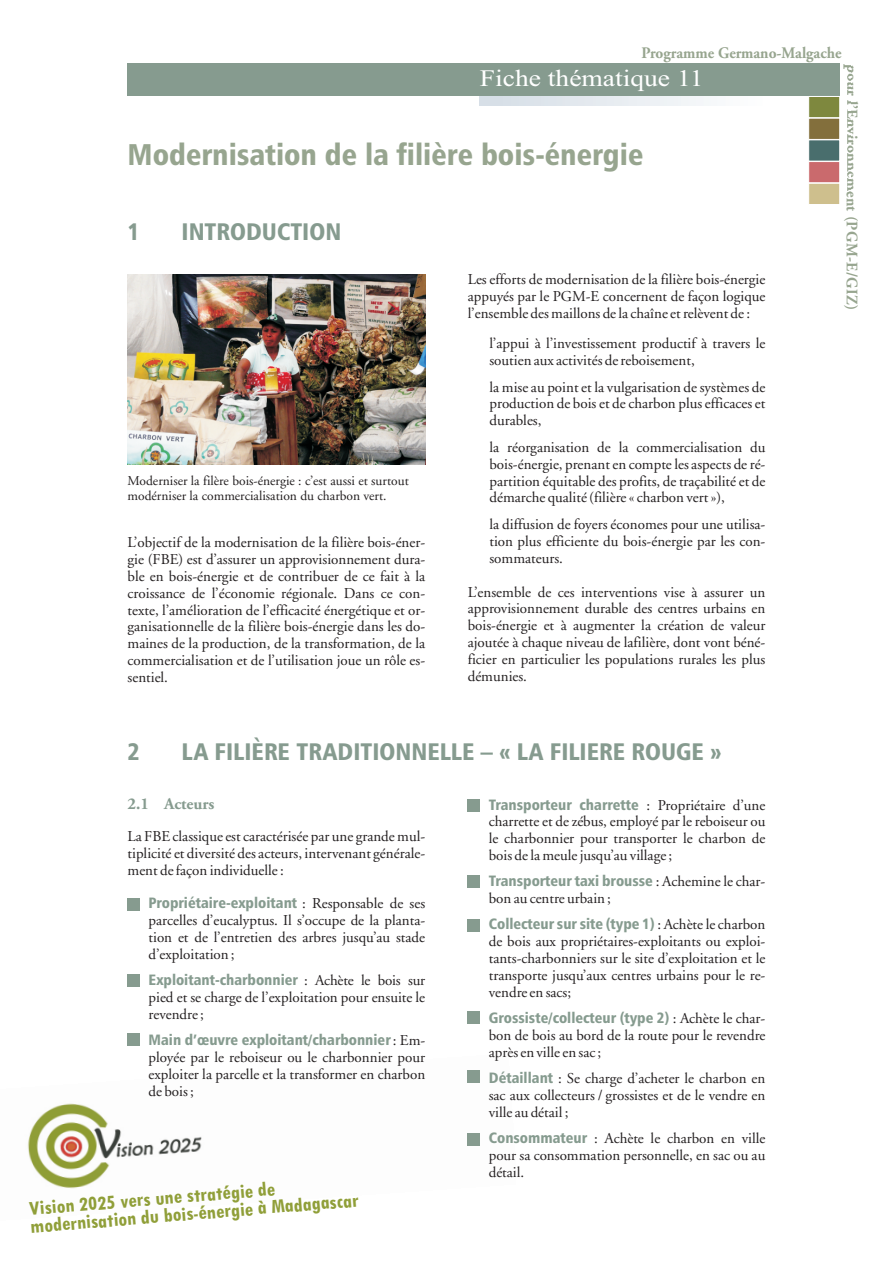
<style>
.page{position:relative;width:893px;height:1263px;background:#fff}
.page>*{position:absolute;margin:0;border:0;box-sizing:border-box;transform-origin:0 0}
.t1{font:30px "Humanist 777 BT Black Condensed B";color:#97a58f}
.t2{font:24px "Humanist 777 BT Black Condensed B";color:#869b8f}
.t3{font:23.7px "Times New Roman";color:#fff;scale:1.16 1}
.t4{font:700 condensed 21px/18.1px "Tw Cen";color:#909f39}
.t5{font:700 16.5px "Adobe Garamond";color:#869b8f}
.t6{font:700 16.05px "Adobe Garamond";letter-spacing:.03em;color:#97a58f;scale:.95 1}
.t7{font:700 16.05px "Adobe Garamond";color:#97a58f;scale:.95 1}
.t8{font:15px/16.8px "Adobe Garamond";color:#231f20;text-align:justify}
.t9{font:15px "Humanist 777 BT Black Condensed B";color:#869b8f}
.t10{font:13.5px/15.1px "Adobe Garamond";color:#231f20}
.s1{font-family:"Adobe Garamond";color:#231f20}
.s2{font-family:"Humanist 777 BT Black Condensed B";color:#869b8f}
</style>
<div class="page">
<img style="left:479px;top:64px;width:371px;height:128px">
<div style="left:67px;top:107px;width:741px;height:95px;background:#fff"></div>
<div style="left:128px;top:63px;width:712px;height:33px;background:#869b8f"></div>
<img style="left:27px;top:1070px;width:453px;height:119px">
<svg style="left:808px;top:96px;width:32px;height:108px;background:#a09173"></svg>
<img style="left:128px;top:274px;width:297px;height:190px">
<div style="left:128px;top:1033px;width:12px;height:12px;background:#869b8f"></div>
<div style="left:128px;top:898px;width:12px;height:12px;background:#869b8f"></div>
<div style="left:128px;top:974px;width:12px;height:12px;background:#869b8f"></div>
<div style="left:468px;top:920px;width:12px;height:12px;background:#869b8f"></div>
<div style="left:468px;top:799px;width:12px;height:12px;background:#869b8f"></div>
<div style="left:468px;top:875px;width:12px;height:12px;background:#869b8f"></div>
<div style="left:468px;top:1133px;width:12px;height:12px;background:#869b8f"></div>
<div style="left:468px;top:1071px;width:12px;height:12px;background:#869b8f"></div>
<div style="left:468px;top:1011px;width:12px;height:12px;background:#869b8f"></div>
<p class="t7" style="left:641px;top:46px;width:212px">Programme Germano-Malgache</p>
<h3 class="t3" style="left:480px;top:70px;width:194px">Fiche thématique 11</h3>
<h1 class="t1" style="left:128px;top:142px;width:517px">Modernisation de la filière bois-énergie</h1>
<h2 class="t2" style="left:128px;top:222px;width:14px">1</h2>
<h2 class="t2" style="left:182px;top:222px;width:161px">INTRODUCTION</h2>
<p class="t10" style="left:128px;top:474px;width:283px">Moderniser la filère bois-énergie : c’est aussi et surtout modérniser la commercialisation du charbon vert.</p>
<p class="t8" style="left:128px;top:536px;width:299px">L’objectif de la modernisation de la filière bois-éner&shy;gie (FBE) est d’assurer un approvisionnement dura&shy;ble en bois-énergie et de contribuer de ce fait à la croissance de l’économie régionale. Dans ce con&shy;texte, l’amélioration de l’efficacité énergétique et or&shy;ganisationnelle de la filière bois-énergie dans les do&shy;maines de la production, de la transformation, de la commercialisation et de l’utilisation joue un rôle es&shy;sentiel.</p>
<p class="t8" style="left:468px;top:272px;width:299px">Les efforts de modernisation de la filière bois-énergie appuyés par le PGM-E concernent de façon logique l’ensemble des maillons de la chaîne et relèvent de :</p>
<p class="t8" style="left:489px;top:336px;width:277px">l’appui à l’investissement productif à travers le soutien aux activités de reboisement,</p>
<p class="t8" style="left:489px;top:380px;width:277px">la mise au point et la vulgarisation de systèmes de production de bois et de charbon plus efficaces et durables,</p>
<p class="t8" style="left:489px;top:440px;width:277px">la réorganisation de la commercialisation du bois-énergie, prenant en compte les aspects de ré&shy;partition équitable des profits, de traçabilité et de démarche qualité (filière « charbon vert »),</p>
<p class="t8" style="left:489px;top:517px;width:277px">la diffusion de foyers économes pour une utilisa&shy;tion plus efficiente du bois-énergie par les con&shy;sommateurs.</p>
<p class="t8" style="left:468px;top:585px;width:299px">L’ensemble de ces interventions vise à assurer un approvisionnement durable des centres urbains en bois-énergie et à augmenter la création de valeur ajoutée à chaque niveau de lafilière, dont vont béné&shy;ficier en particulier les populations rurales les plus démunies.</p>
<h2 class="t2" style="left:128px;top:741px;width:14px">2</h2>
<h2 class="t2" style="left:182px;top:741px;width:542px">LA FILIÈRE TRADITIONNELLE – « LA FILIERE ROUGE »</h2>
<p class="t5" style="left:128px;top:797px;width:88px">2.1 Acteurs</p>
<p class="t9" style="left:489px;top:798px;width:152px">Transporteur charrette</p>
<p class="t8" style="left:489px;top:798px;width:278px;text-indent:158px">: Propriétaire d’une charrette et de zébus, employé par le reboiseur ou le charbonnier pour transporter le charbon de bois de la meule jusqu’au village ;</p>
<p class="t8" style="left:489px;top:891px;width:124px">bon au centre urbain ;</p>
<p class="t8" style="left:489px;top:934px;width:278px">de bois aux propriétaires-exploitants ou exploi&shy;tants-charbonniers sur le site d’exploitation et le transporte jusqu’aux centres urbains pour le re&shy;vendre en sacs;</p>
<p class="t8" style="left:489px;top:1028px;width:278px">bon de bois au bord de la route pour le revendre après en ville en sac ;</p>
<p class="t8" style="left:489px;top:1088px;width:278px">sac aux collecteurs / grossistes et de le vendre en ville au détail ;</p>
<p class="t8" style="left:489px;top:1131px;width:278px;text-indent:105px">: Achète le charbon en ville pour sa consommation personnelle, en sac ou au détail.</p>
<p class="t8" style="left:128px;top:829px;width:299px">La FBE classique est caractérisée par une grande mul&shy;tiplicité et diversité des acteurs, intervenant générale&shy;ment de façon individuelle :</p>
<p class="t9" style="left:149px;top:897px;width:278px">Propriétaire-exploitant <span class="s1">: Responsable de ses</span></p>
<p class="t8" style="left:149px;top:913px;width:278px">parcelles d’eucalyptus. Il s’occupe de la planta&shy;tion et de l’entretien des arbres jusqu’au stade d’exploitation ;</p>
<p class="t9" style="left:149px;top:974px;width:278px">Exploitant-charbonnier <span class="s1">: Achète le bois sur</span></p>
<p class="t8" style="left:149px;top:990px;width:278px">pied et se charge de l’exploitation pour ensuite le revendre ;</p>
<p class="t9" style="left:149px;top:1034px;width:278px">Main d’œuvre exploitant/charbonnier<span class="s1">: Em-</span></p>
<p class="t8" style="left:149px;top:1050px;width:278px">ployée par le reboiseur ou le charbonnier pour exploiter la parcelle et la transformer en charbon de bois ;</p>
<p class="t9" style="left:489px;top:875px;width:278px">Transporteur taxi brousse <span class="s1">: Achemine le char-</span></p>
<p class="t9" style="left:489px;top:918px;width:278px">Collecteur sur site (type 1) <span class="s1">: Achète le charbon</span></p>
<p class="t9" style="left:489px;top:1011px;width:278px">Grossiste/collecteur (type 2) <span class="s1">: Achète le char-</span></p>
<p class="t8" style="left:489px;top:1071px;width:278px"><span class="s2">Détaillant</span> : Se charge d’acheter le charbon en</p>
<p class="t9" style="left:489px;top:1131px;width:100px">Consommateur</p>
<h3 class="t4" style="left:28px;top:1202px;width:331px;rotate:-5deg">Vision 2025 vers une stratégie de modernisation du bois-énergie à Madagascar</h3>
<p class="t6" style="left:858px;top:65px;width:260px;rotate:90deg">pour l’Environnement (PGM-E G/ IZ)</p>
</div>
